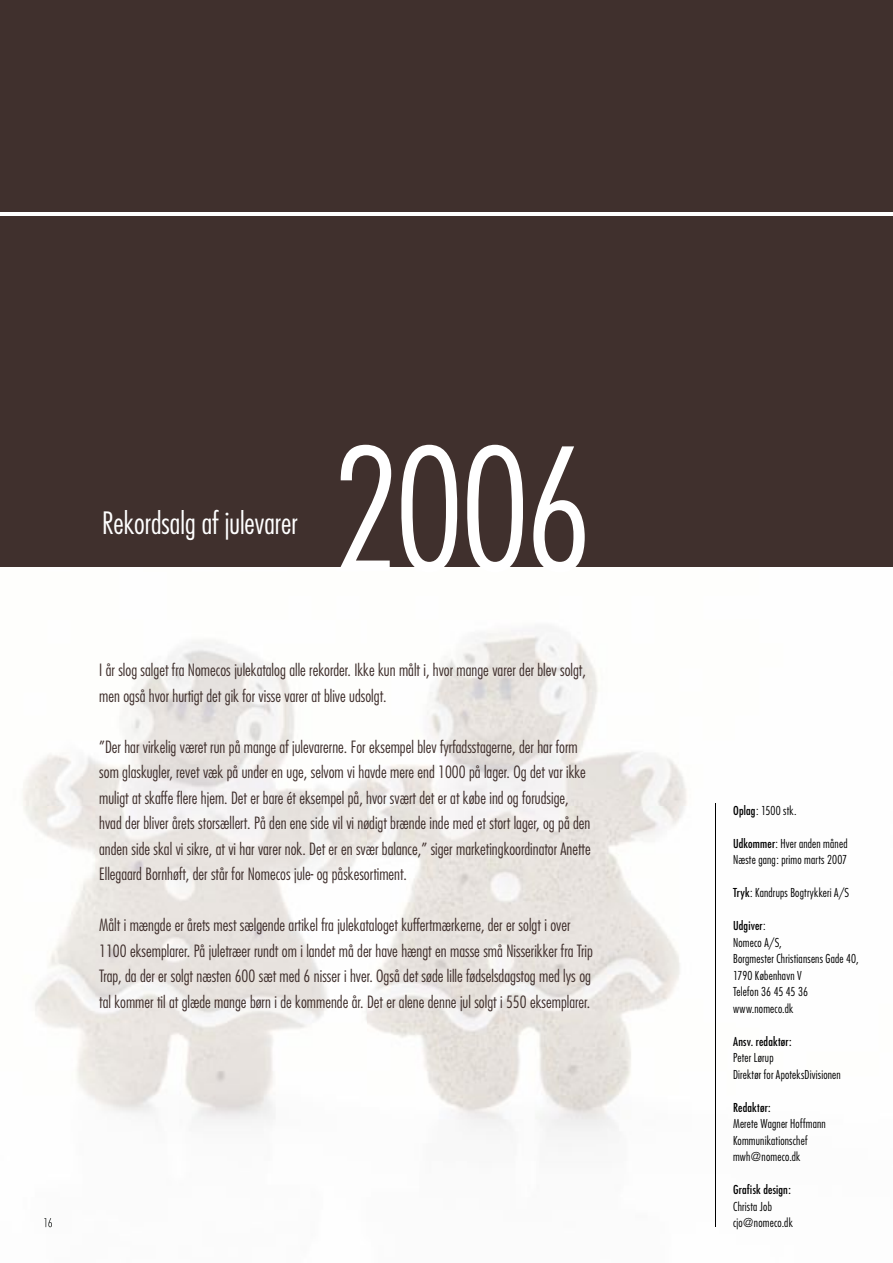
<style>
.page{position:relative;width:893px;height:1263px;background:#fff}
.page>*{position:absolute;margin:0;border:0;box-sizing:border-box;transform-origin:0 0}
.t1{font:300 condensed 165px "Futura";color:#fff}
.t2{font:300 condensed 30px "Futura";color:#fff}
.t3{font:300 condensed 16.5px/25.5px "Futura";color:#40302d}
.t4{font:300 condensed 12px/16.5px "Futura";letter-spacing:.015em;color:#000}
.t5{font:condensed 12px "Futura";letter-spacing:.015em;color:#000}
.s1{font-weight:400}
</style>
<div class="page">
<img style="left:23px;top:630px;width:693px;height:598px">
<svg style="left:44px;top:1218px;width:8px;height:9px"></svg>
<hr style="left:715px;top:804px;width:1px;height:423px;background:#000">
<div style="left:0;top:0;width:893px;height:567px;background:#40302d"></div>
<hr style="left:0;top:213px;width:893px;height:3px;background:#fff">
<h2 class="t2" style="left:102px;top:505px;width:197px">Rekordsalg af julevarer</h2>
<h1 class="t1" style="left:332px;top:412px;width:263px">2006</h1>
<p class="t3" style="left:99px;top:657px;width:488px">I år slog salget fra Nomecos julekatalog alle rekorder. Ikke kun målt i, hvor mange varer der blev solgt, men også hvor hurtigt det gik for visse varer at blive udsolgt.</p>
<p class="t3" style="left:99px;top:734px;width:493px">”Der har virkelig været run på mange af julevarerne. For eksempel blev fyrfadsstagerne, der har form som glaskugler, revet væk på under en uge, selvom vi havde mere end 1000 på lager. Og det var ikke muligt at skaffe flere hjem. Det er bare ét eksempel på, hvor svært det er at købe ind og forudsige, hvad der bliver årets storsællert. På den ene side vil vi nødigt brænde inde med et stort lager, og på den anden side skal vi sikre, at vi har varer nok. Det er en svær balance,” siger marketingkoordinator Anette Ellegaard Bornhøft, der står for Nomecos jule- og påskesortiment.</p>
<p class="t3" style="left:99px;top:912px;width:495px">Målt i mængde er årets mest sælgende artikel fra julekataloget kuffertmærkerne, der er solgt i over 1100 eksemplarer. På juletræer rundt om i landet må der have hængt en masse små Nisserikker fra Trip Trap, da der er solgt næsten 600 sæt med 6 nisser i hver. Også det søde lille fødselsdagstog med lys og tal kommer til at glæde mange børn i de kommende år. Det er alene denne jul solgt i 550 eksemplarer.</p>
<p class="t4" style="left:733px;top:802px;width:65px"><span class="s1">Oplag</span>: 1500 stk.</p>
<p class="t4" style="left:733px;top:835px;width:116px"><span class="s1">Udkommer</span>: Hver anden måned<br>Næste gang: primo marts 2007</p>
<p class="t4" style="left:733px;top:884px;width:118px"><span class="s1">Tryk</span>: Kandrups Bogtrykkeri A/S</p>
<p class="t4" style="left:733px;top:917px;width:127px"><span class="s1">Udgiver</span>:<br>Nomeco A/S,<br>Borgmester Christiansens Gade 40,<br>1790 København V<br>Telefon 36 45 45 36 www.nomeco.dk</p>
<p class="t5" style="left:733px;top:1034px;width:60px">Ansv. redaktør:</p>
<p class="t4" style="left:733px;top:1049px;width:109px">Peter Lørup<br>Direktør for ApoteksDivisionen</p>
<p class="t5" style="left:733px;top:1100px;width:39px">Redaktør:</p>
<p class="t4" style="left:733px;top:1115px;width:94px">Merete Wagner Hoffmann<br>Kommunikationschef mwh@nomeco.dk</p>
<p class="t5" style="left:733px;top:1182px;width:59px">Grafisk design:</p>
<p class="t4" style="left:733px;top:1198px;width:61px">Christa Job cjo@nomeco.dk</p>
</div>
